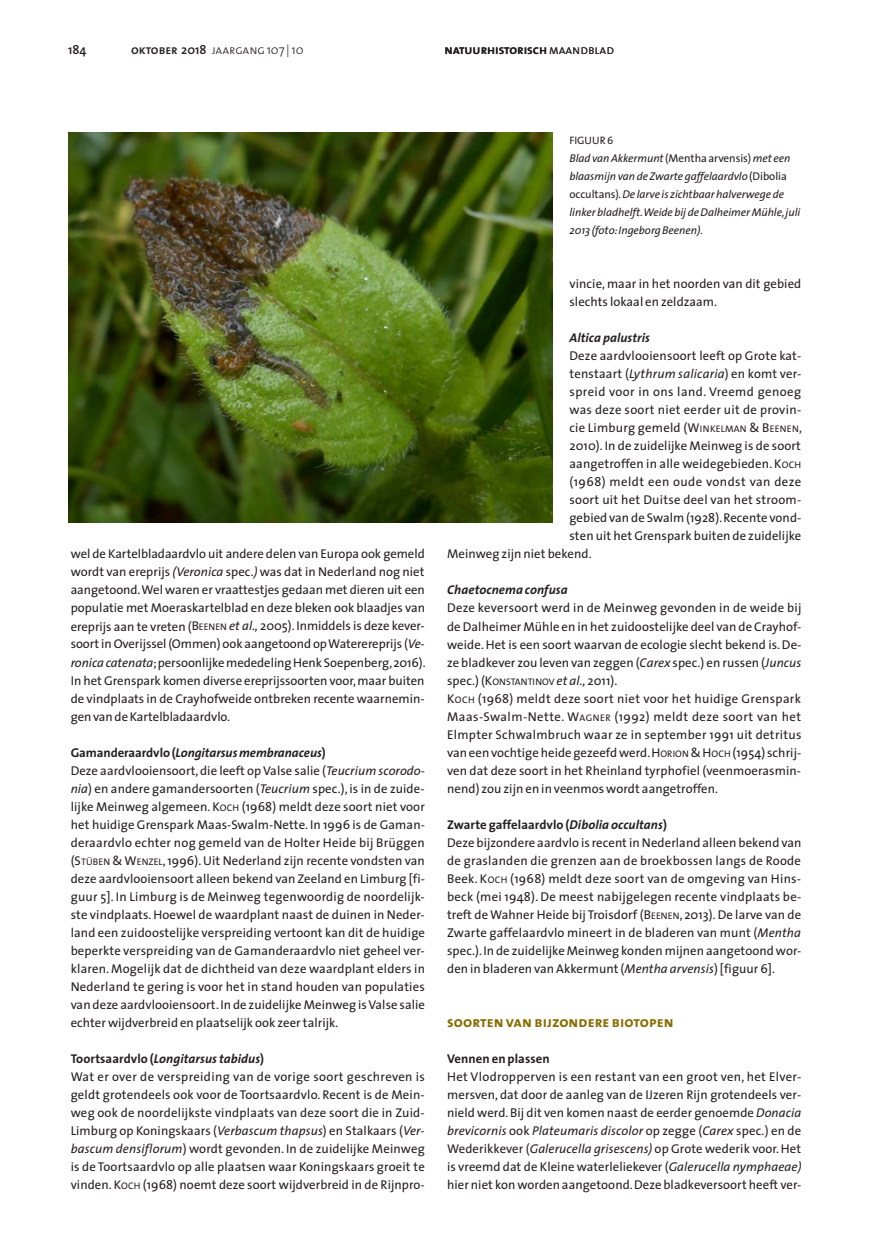
<style>
.page{position:relative;width:872px;height:1234px;background:#fff}
.page>*{position:absolute;margin:0;border:0;box-sizing:border-box;transform-origin:0 0}
.t1{font:15px "The Sans Bold Caps";letter-spacing:.005em;color:#886c00}
.t2{font:12.75px/18px "The Sans";letter-spacing:.01em;color:#231f20}
.t3{font:12.75px "The Sans";letter-spacing:.035em;color:#231f20}
.t4{font:italic 700 12.75px "The Sans";letter-spacing:.005em;color:#231f20}
.t5{font:12.75px "The Sans Light Caps";letter-spacing:-.005em;color:#231f20}
.t6{font:12.75px "The Sans Semi Bold Caps";letter-spacing:-.005em;color:#231f20}
.t7{font:700 12.75px "The Sans";letter-spacing:.005em;color:#231f20}
.t8{font:600 12.75px "The Sans";color:#231f20}
.t9{font:italic 11.25px/18px "The Sans";letter-spacing:-.005em;color:#231f20}
.t10{font:10.8px "The Sans Caps";letter-spacing:-.005em;color:#231f20}
.s1{font-family:"The Sans Semi Bold Caps"}
.s2{font-family:"The Sans";font-weight:600}
.s3{font-family:"The Sans";font-weight:300}
.s4{font-family:"The Sans Light Caps"}
.s5{font-style:italic}
.s6{font-style:inherit}
.s7{font-size:9.6px}
.s8{font-weight:700}
.s9{font-weight:700;font-style:italic}
.s10{font-style:normal}
</style>
<div class="page">
<img style="left:68px;top:132px;width:485px;height:390px">
<p class="t8" style="left:68px;top:39px;width:20px">184</p>
<p class="t5" style="left:131px;top:39px;width:174px"><span class="s1">oktober</span> <span class="s2">2018</span> jaargang <span class="s3">107 | 10</span></p>
<p class="t6" style="left:444px;top:39px;width:171px">natuurhistorisch<span class="s4">maandblad</span></p>
<p class="t2" style="left:71px;top:544px;width:356px;text-align:justify">wel de Kartelbladaardvlo uit andere delen van Europa ook gemeld wordt van ereprijs <span class="s5">(Veronica</span> spec.<span class="s5">)</span> was dat in Nederland nog niet aangetoond. Wel waren er vraattestjes gedaan met dieren uit een populatie met Moeraskartelblad en deze bleken ook blaadjes van ereprijs aan te vreten (<span class="s6">B</span><span class="s7">EENEN</span> <span class="s5">et al.,</span> 2005). Inmiddels is deze kever&shy;soort in Overijssel (Ommen) ook aangetoond op Waterereprijs (<span class="s5">Ve&shy;ronica catenata</span>; persoonlijke mededeling Henk Soepenberg, 2016).<br>In het Grenspark komen diverse ereprijssoorten voor, maar buiten de vindplaats in de Crayhofweide ontbreken recente waarnemin&shy;gen van de Kartelbladaardvlo.</p>
<p class="t2" style="left:71px;top:742px;width:356px"><span class="s8">Gamanderaardvlo (</span><span class="s9">Longitarsus membranaceus</span><span class="s8">)<br></span>Deze aardvlooiensoort, die leeft op Valse salie (<span class="s5">Teucrium scorodo&shy;nia</span>) en andere gamandersoorten (<span class="s5">Teucrium</span> spec.), is in de zuide&shy;lijke Meinweg algemeen. <span class="s6">K</span><span class="s7">OCH</span> (1968) meldt deze soort niet voor het huidige Grenspark Maas-Swalm-Nette. In 1996 is de Gaman&shy;deraardvlo echter nog gemeld van de Holter Heide bij Brüggen (<span class="s6">S</span><span class="s7">TÜBEN</span> <span class="s6">&amp; W</span><span class="s7">ENZEL</span>, 1996). Uit Nederland zijn recente vondsten van deze aardvlooiensoort alleen bekend van Zeeland en Limburg [fi&shy;guur 5]. In Limburg is de Meinweg tegenwoordig de noordelijk&shy;ste vindplaats. Hoewel de waardplant naast de duinen in Neder&shy;land een zuidoostelijke verspreiding vertoont kan dit de huidige beperkte verspreiding van de Gamanderaardvlo niet geheel ver&shy;klaren. Mogelijk dat de dichtheid van deze waardplant elders in Nederland te gering is voor het in stand houden van populaties van deze aardvlooiensoort. In de zuidelijke Meinweg is Valse salie echter wijdverbreid en plaatselijk ook zeer talrijk.</p>
<p class="t2" style="left:71px;top:1048px;width:356px"><span class="s8">Toortsaardvlo (</span><span class="s9">Longitarsus tabidus</span><span class="s8">)<br></span>Wat er over de verspreiding van de vorige soort geschreven is geldt grotendeels ook voor de Toortsaardvlo. Recent is de Mein&shy;weg ook de noordelijkste vindplaats van deze soort die in Zuid-Limburg op Koningskaars (<span class="s5">Verbascum thapsus</span>) en Stalkaars (<span class="s5">Ver&shy;bascum densiflorum</span>) wordt gevonden. In de zuidelijke Meinweg is de Toortsaardvlo op alle plaatsen waar Koningskaars groeit te vinden. <span class="s6">K</span><span class="s7">OCH</span> (1968) noemt deze soort wijdverbreid in de Rijnpro-</p>
<p class="t10" style="left:569px;top:131px;width:45px">FIGUUR 6</p>
<p class="t9" style="left:569px;top:149px;width:232px">Blad van Akkermunt <span class="s10">(Mentha arvensis)</span> met een blaasmijn van de Zwarte gaffelaardvlo <span class="s10">(Dibolia occultans)</span>. De larve is zichtbaar halverwege de linker bladhelft. Weide bij de Dalheimer Mühle, juli 2013 (foto: Ingeborg Beenen).</p>
<p class="t2" style="left:569px;top:274px;width:233px">vincie, maar in het noorden van dit gebied slechts lokaal en zeldzaam.</p>
<p class="t4" style="left:569px;top:327px;width:82px">Altica palustris</p>
<p class="t2" style="left:569px;top:346px;width:233px">Deze aardvlooiensoort leeft op Grote kat-</p>
<p class="t2" style="left:569px;top:364px;width:233px">tenstaart (<span class="s5">Lythrum salicaria</span>) en komt ver-</p>
<p class="t3" style="left:569px;top:381px;width:233px">spreid voor in ons land. Vreemd genoeg</p>
<p class="t2" style="left:569px;top:400px;width:233px">was deze soort niet eerder uit de provin-</p>
<p class="t2" style="left:569px;top:418px;width:234px">cie Limburg gemeld (<span class="s6">W</span><span class="s7">INKELMAN</span> <span class="s6">&amp; B</span><span class="s7">EENEN</span>,</p>
<p class="t2" style="left:569px;top:436px;width:233px">2010). In de zuidelijke Meinweg is de soort</p>
<p class="t2" style="left:569px;top:454px;width:226px">aangetroffen in alle weidegebieden. <span class="s6">K</span><span class="s7">OCH</span></p>
<p class="t3" style="left:569px;top:471px;width:233px">(1968) meldt een oude vondst van deze</p>
<p class="t2" style="left:569px;top:490px;width:233px">soort uit het Duitse deel van het stroom-</p>
<p class="t2" style="left:569px;top:508px;width:233px">gebied van de Swalm (1928). Recente vond-</p>
<p class="t2" style="left:569px;top:526px;width:233px">sten uit het Grenspark buiten de zuidelijke</p>
<p class="t2" style="left:447px;top:544px;width:146px">Meinweg zijn niet bekend.</p>
<p class="t4" style="left:447px;top:579px;width:122px">Chaetocnema confusa</p>
<p class="t2" style="left:447px;top:598px;width:356px">Deze keversoort werd in de Meinweg gevonden in de weide bij de Dalheimer Mühle en in het zuidoostelijke deel van de Crayhof&shy;weide. Het is een soort waarvan de ecologie slecht bekend is. De&shy;ze bladkever zou leven van zeggen (<span class="s5">Carex</span> spec.) en russen (<span class="s5">Juncus </span>spec.) (<span class="s6">K</span><span class="s7">ONSTANTINOV</span> <span class="s5">et al.,</span> 2011).<br><span class="s6">K</span><span class="s7">OCH</span> (1968) meldt deze soort niet voor het huidige Grenspark Maas-Swalm-Nette. <span class="s6">W</span><span class="s7">AGNER</span> (1992) meldt deze soort van het Elmpter Schwalmbruch waar ze in september 1991 uit detritus van een vochtige heide gezeefd werd. <span class="s6">H</span><span class="s7">ORION</span> <span class="s6">&amp; H</span><span class="s7">OCH</span> (1954) schrij&shy;ven dat deze soort in het Rheinland tyrphofiel (veenmoerasmin&shy;nend) zou zijn en in veenmos wordt aangetroffen.</p>
<p class="t2" style="left:447px;top:814px;width:356px"><span class="s8">Zwarte gaffelaardvlo (</span><span class="s9">Dibolia occultans</span><span class="s8">)<br></span>Deze bijzondere aardvlo is recent in Nederland alleen bekend van de graslanden die grenzen aan de broekbossen langs de Roode Beek. <span class="s6">K</span><span class="s7">OCH</span> (1968) meldt deze soort van de omgeving van Hins&shy;beck (mei 1948). De meest nabijgelegen recente vindplaats be&shy;treft de Wahner Heide bij Troisdorf (<span class="s6">B</span><span class="s7">EENEN</span>, 2013). De larve van de Zwarte gaffelaardvlo mineert in de bladeren van munt (<span class="s5">Mentha </span>spec.). In de zuidelijke Meinweg konden mijnen aangetoond wor&shy;den in bladeren van Akkermunt (<span class="s5">Mentha arvensis</span>) [figuur 6].</p>
<p class="t1" style="left:447px;top:1008px;width:228px">soorten van bijzondere biotopen</p>
<p class="t7" style="left:447px;top:1047px;width:104px">Vennen en plassen</p>
<p class="t2" style="left:447px;top:1066px;width:356px;text-align:justify">Het Vlodropperven is een restant van een groot ven, het Elver&shy;mersven, dat door de aanleg van de IJzeren Rijn grotendeels ver&shy;nield werd. Bij dit ven komen naast de eerder genoemde <span class="s5">Donacia brevicornis</span> ook <span class="s5">Plateumaris discolor</span> op zegge (<span class="s5">Carex</span> spec.) en de Wederikkever (<span class="s5">Galerucella grisescens)</span> op Grote wederik voor. Het is vreemd dat de Kleine waterleliekever (<span class="s5">Galerucella nymphaeae) </span>hier niet kon worden aangetoond. Deze bladkeversoort heeft ver-</p>
</div>
